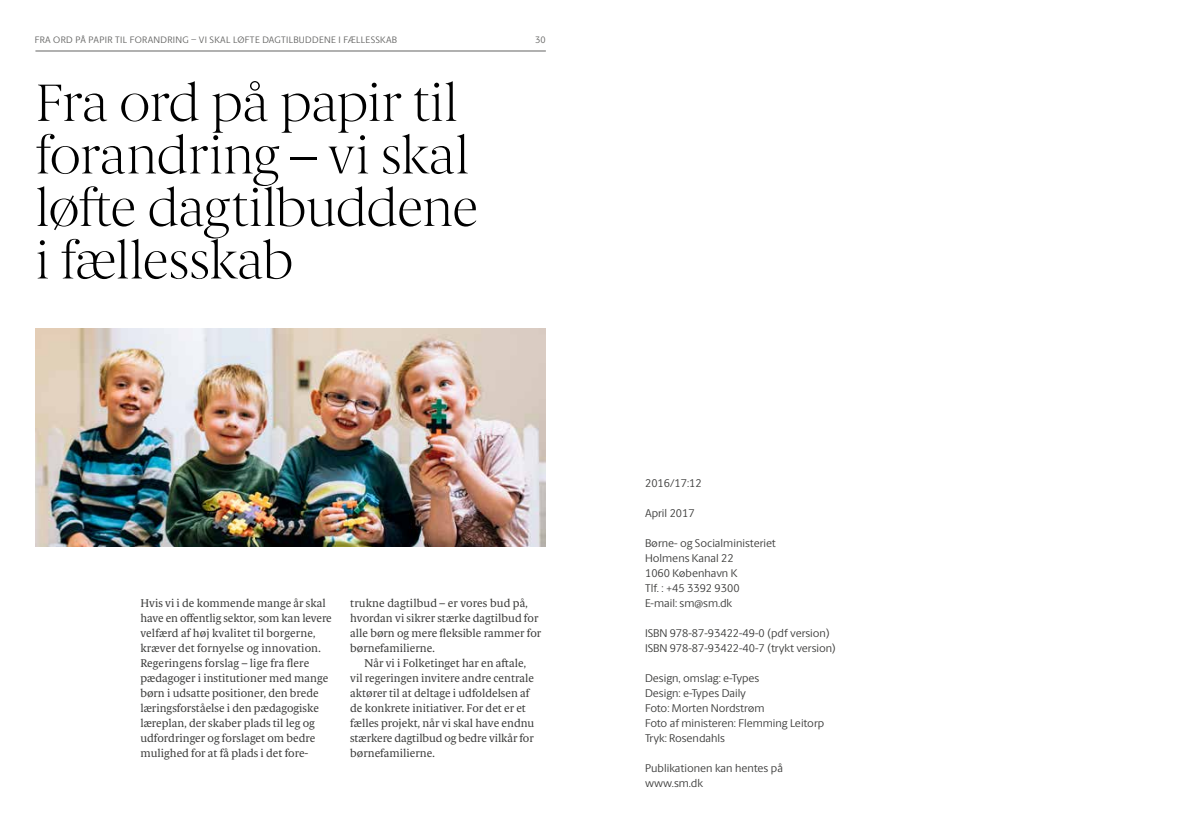
<style>
.page{position:relative;width:1191px;height:840px;background:#fff}
.page>*{position:absolute;margin:0;border:0;box-sizing:border-box;transform-origin:0 0}
.t1{font:200 52.5px/52.5px "Berlingske Serif Text";letter-spacing:-.015em;color:#000}
.t2{font:11.25px/15px "Berlingske Serif Text";color:#3b3b3a}
.t3{font:11.25px/15px "Berlingske Sans";color:#3b3b3a}
.t4{font:9.38px "Berlingske Sans";letter-spacing:.04em;color:#636362}
</style>
<div class="page">
<img style="left:35px;top:329px;width:511px;height:217px">
<hr style="left:35px;top:51px;width:511px;height:1px;background:#636362">
<p class="t4" style="left:35px;top:33px;width:210px">Fra ord på papir til forandring – vi skal løft</p>
<p class="t4" style="left:255px;top:33px;width:142px">e dagtilbuddene i fællesskab</p>
<p class="t4" style="left:535px;top:33px;width:12px">30</p>
<h1 class="t1" style="left:35px;top:74px;width:444px">Fra ord på papir til forandring – vi skal løfte dagtilbuddene i fællesskab</h1>
<p class="t2" style="left:140px;top:595px;width:193px">Hvis vi i de kommende mange år skal have en offentlig sektor, som kan levere velfærd af høj kvalitet til borgerne, kræver det fornyelse og innovation.<br>Regeringens forslag – lige fra flere pædagoger i institutioner med mange børn i udsatte positioner, den brede læringsforståelse i den pædagogiske læreplan, der skaber plads til leg og udfordringer og forslaget om bedre mulighed for at få plads i det fore-</p>
<p class="t2" style="left:350px;top:595px;width:193px">trukne dagtilbud – er vores bud på, hvordan vi sikrer stærke dagtilbud for alle børn og mere fleksible rammer for børnefamilierne.</p>
<p class="t2" style="left:350px;top:655px;width:186px;text-indent:14px">Når vi i Folketinget har en aftale, vil regeringen invitere andre centrale aktører til at deltage i udfoldelsen af de konkrete initiativer. For det er et fælles projekt, når vi skal have endnu stærkere dagtilbud og bedre vilkår for børnefamilierne.</p>
<p class="t3" style="left:645px;top:475px;width:58px">2016/17:12</p>
<p class="t3" style="left:645px;top:505px;width:51px">April 2017</p>
<p class="t3" style="left:645px;top:535px;width:132px">Børne- og Socialministeriet<br>Holmens Kanal 22<br>1060 København K<br>Tlf. : +45 3392 9300<br>E-mail: sm@sm.dk</p>
<p class="t3" style="left:645px;top:625px;width:192px">ISBN 978-87-93422-49-0 (pdf version)<br>ISBN 978-87-93422-40-7 (trykt version)</p>
<p class="t3" style="left:645px;top:670px;width:181px">Design, omslag: e-Types<br>Design: e-Types Daily<br>Foto: Morten Nordstrøm<br>Foto af ministeren: Flemming Leitorp<br>Tryk: Rosendahls</p>
<p class="t3" style="left:645px;top:760px;width:139px">Publikationen kan hentes på www.sm.dk</p>
</div>
